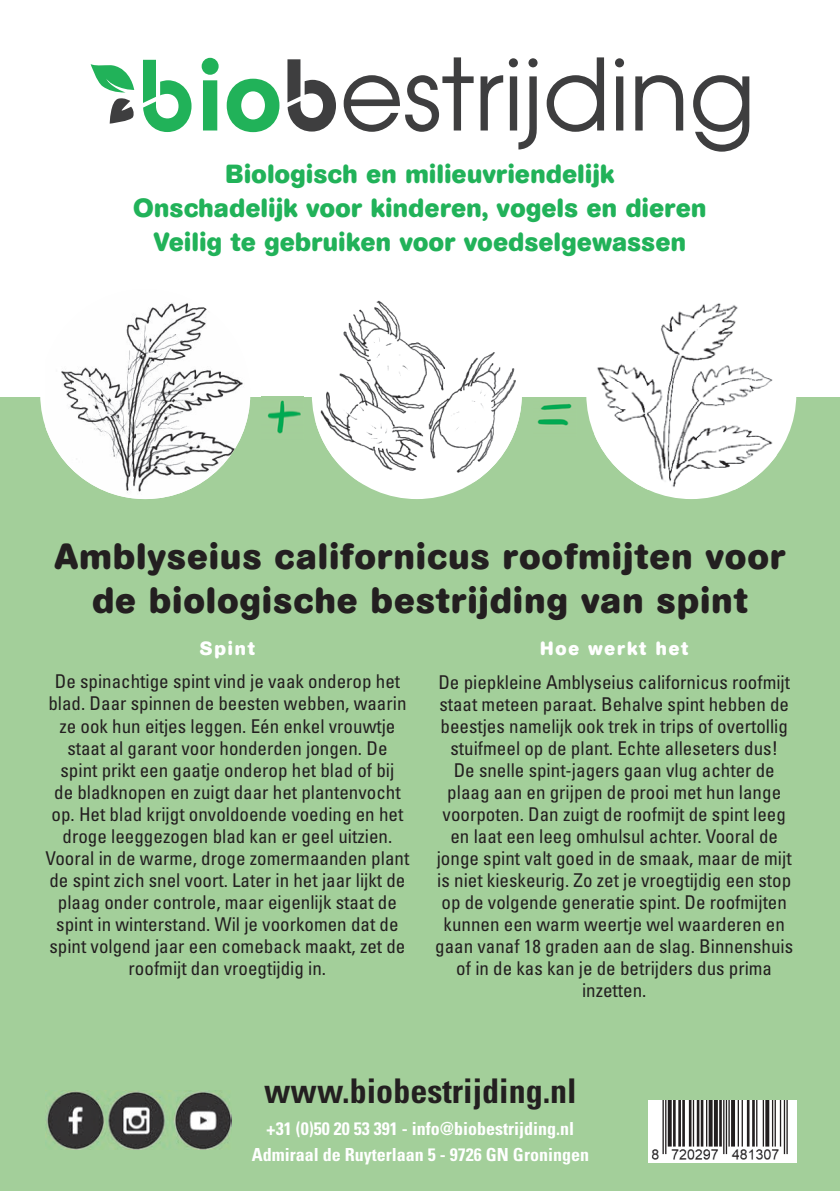
<style>
.page{position:relative;width:840px;height:1191px;background:#fff}
.page>*{position:absolute;margin:0;border:0;box-sizing:border-box;transform-origin:0 0}
.t1{font:700 36px/43.2px "AG Book Rounded";letter-spacing:.04em;color:#231f20;text-align:center}
.t2{font:700 condensed 34px "Univers";color:#231f20}
.t3{font:700 26px/34px "AG Book Rounded";letter-spacing:.02em;color:#21b259;text-align:center}
.t4{font:condensed 19px/22px "Univers";color:#231f20;text-align:center}
.t5{font:700 19px "AG Book Rounded";letter-spacing:.1em;color:#fff}
.t6{font:700 condensed 18px/26px "Univers";color:#fff;text-align:center}
</style>
<div class="page">
<div style="left:0;top:397px;width:839px;height:794px;background:#a3cf9a"></div>
<img style="left:45px;top:1090px;width:186px;height:59px">
<img style="left:648px;top:1100px;width:147px;height:62px">
<img style="left:45px;top:303px;width:205px;height:196px">
<div style="left:586px;top:289px;width:209px;height:210px;background:#fff;border-radius:50%"></div>
<img style="left:594px;top:303px;width:182px;height:187px">
<div style="left:311px;top:289px;width:210px;height:210px;background:#fff;border-radius:50%"></div>
<img style="left:315px;top:300px;width:206px;height:182px">
<svg style="left:343px;top:57px;width:406px;height:95px"></svg>
<svg style="left:201px;top:58px;width:78px;height:74px"></svg>
<svg style="left:91px;top:64px;width:44px;height:60px"></svg>
<div style="left:508px;top:58px;width:9px;height:9px;background:#3e3e3f;border-radius:50%"></div>
<div style="left:528px;top:58px;width:9px;height:9px;background:#3e3e3f;border-radius:50%"></div>
<div style="left:614px;top:58px;width:9px;height:9px;background:#3e3e3f;border-radius:50%"></div>
<svg style="left:287px;top:59px;width:49px;height:73px"></svg>
<svg style="left:143px;top:60px;width:48px;height:72px"></svg>
<img style="left:267px;top:400px;width:34px;height:34px">
<img style="left:537px;top:404px;width:35px;height:22px">
<h3 class="t3" style="left:133px;top:158px;width:574px">Biologisch en milieuvriendelijk<br>Onschadelijk voor kinderen, vogels en dieren<br>Veilig te gebruiken voor voedselgewassen</h3>
<h1 class="t1" style="left:55px;top:535px;width:731px">Amblyseius californicus roofmijten voor de biologische bestrijding van spint</h1>
<p class="t5" style="left:200px;top:637px;width:57px">Spint</p>
<p class="t4" style="left:46px;top:670px;width:365px">De spinachtige spint vind je vaak onderop het blad. Daar spinnen de beesten webben, waarin ze ook hun eitjes leggen. Eén enkel vrouwtje staat al garant voor honderden jongen. De<br>spint prikt een gaatje onderop het blad of bij<br>de bladknopen en zuigt daar het plantenvocht op. Het blad krijgt onvoldoende voeding en het droge leeggezogen blad kan er geel uitzien.<br>Vooral in de warme, droge zomermaanden plant de spint zich snel voort. Later in het jaar lijkt de plaag onder controle, maar eigenlijk staat de spint in winterstand. Wil je voorkomen dat de spint volgend jaar een comeback maakt, zet de roofmijt dan vroegtijdig in.</p>
<p class="t5" style="left:539px;top:637px;width:150px">Hoe werkt het</p>
<p class="t4" style="left:435px;top:670px;width:359px">De piepkleine Amblyseius californicus roofmijt staat meteen paraat. Behalve spint hebben de beestjes namelijk ook trek in trips of overtollig stuifmeel op de plant. Echte alleseters dus!<br>De snelle spint-jagers gaan vlug achter de plaag aan en grijpen de prooi met hun lange voorpoten. Dan zuigt de roofmijt de spint leeg en laat een leeg omhulsul achter. Vooral de jonge spint valt goed in de smaak, maar de mijt is niet kieskeurig. Zo zet je vroegtijdig een stop op de volgende generatie spint. De roofmijten kunnen een warm weertje wel waarderen en gaan vanaf 18 graden aan de slag. Binnenshuis of in de kas kan je de betrijders dus prima inzetten.</p>
<h2 class="t2" style="left:264px;top:1069px;width:314px">www.biobestrijding.nl</h2>
<p class="t6" style="left:251px;top:1114px;width:338px">+31 (0)50 20 53 391 - info@biobestrijding.nl<br>Admiraal de Ruyterlaan 5 - 9726 GN Groningen</p>
</div>
